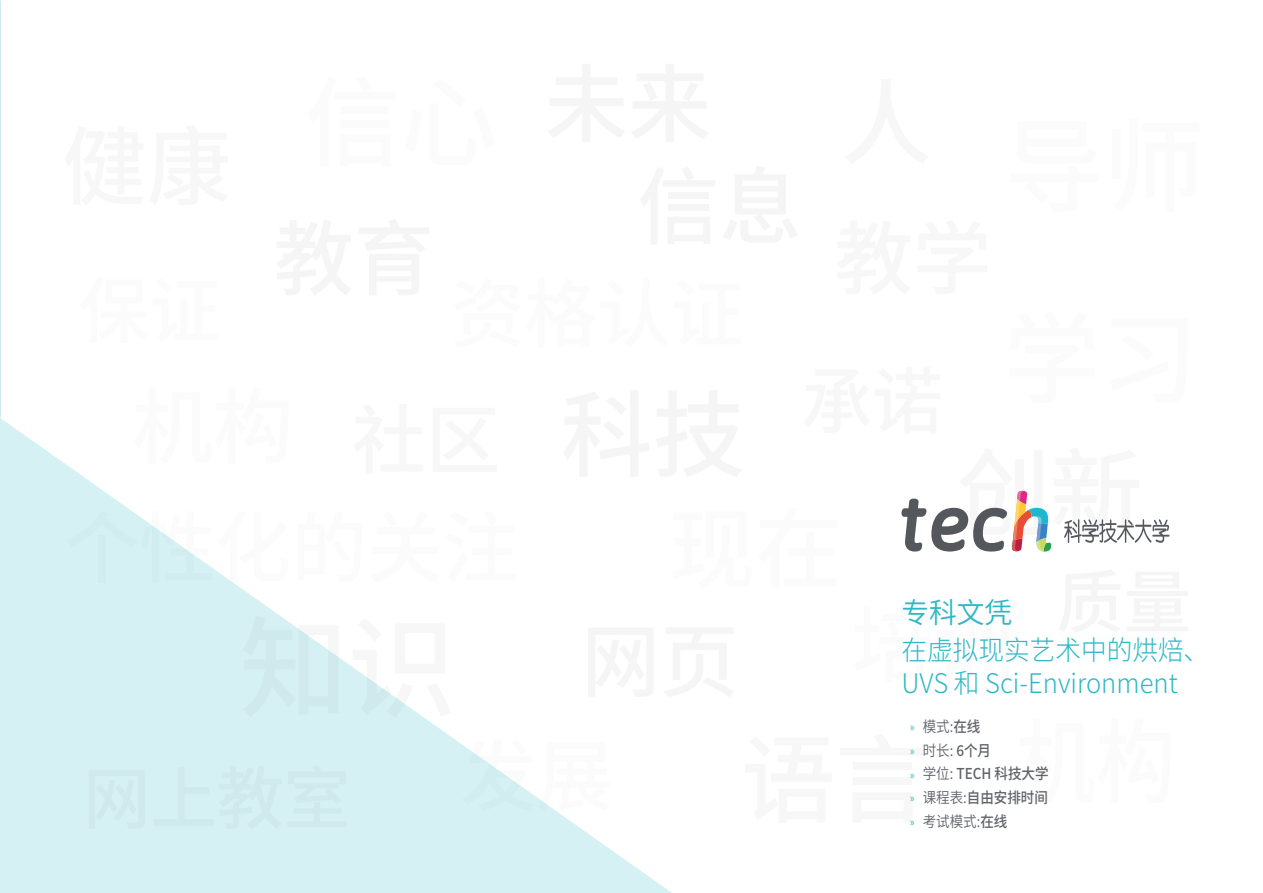
<style>
.page{position:relative;width:1263px;height:893px;background:#fff}
.page>*{position:absolute;margin:0;border:0;box-sizing:border-box;transform-origin:0 0}
.t1{font:28.5px "Source Han Sans CN";color:#2db8c5}
.t2{font:300 27px/33px "Source Han Sans CN";color:#2db8c5;scale:.95 1}
.t3{font:500 15px/23.7px "Source Han Sans CN";color:#61646a;scale:.9 1}
.s1{font-family:"Myriad Pro";font-weight:400;font-size:12px;color:#2db8c5}
.s2{font-weight:400}
</style>
<div class="page">
<div style="left:341px;top:120px;width:48px;height:8px;background:#fbfbfb"></div>
<div style="left:341px;top:106px;width:48px;height:8px;background:#fbfbfb"></div>
<div style="left:669px;top:204px;width:40px;height:7px;background:#f5f5f5"></div>
<div style="left:669px;top:192px;width:40px;height:7px;background:#f5f5f5"></div>
<div style="left:1127px;top:591px;width:61px;height:5px;background:#f5f5f5"></div>
<div style="left:1001px;top:607px;width:7px;height:73px;background:#fbfbfb"></div>
<div style="left:984px;top:611px;width:7px;height:60px;background:#fbfbfb"></div>
<div style="left:853px;top:762px;width:58px;height:8px;background:#f7f7f7"></div>
<div style="left:853px;top:777px;width:58px;height:7px;background:#f7f7f7"></div>
<svg style="left:0;top:418px;width:672px;height:475px"></svg>
<svg style="left:901px;top:490px;width:268px;height:62px"></svg>
<h1 class="t1" style="left:901px;top:597px;width:112px">专科文凭</h1>
<h2 class="t2" style="left:901px;top:635px;width:325px">在虚拟现实艺术中的烘焙、<br>UVS 和 Sci-Environment</h2>
<p class="t3" style="left:910px;top:715px;width:155px"><span class="s1">»</span> <span class="s2">模式:</span>在线<br><span class="s1">»</span> <span class="s2">时长:</span> 6个月<br><span class="s1">»</span> <span class="s2">学位:</span> TECH 科技大学<span class="s1">»</span> <span class="s2">课程表:</span>自由安排时间<span class="s1">»</span> <span class="s2">考试模式:</span>在线</p>
</div>
